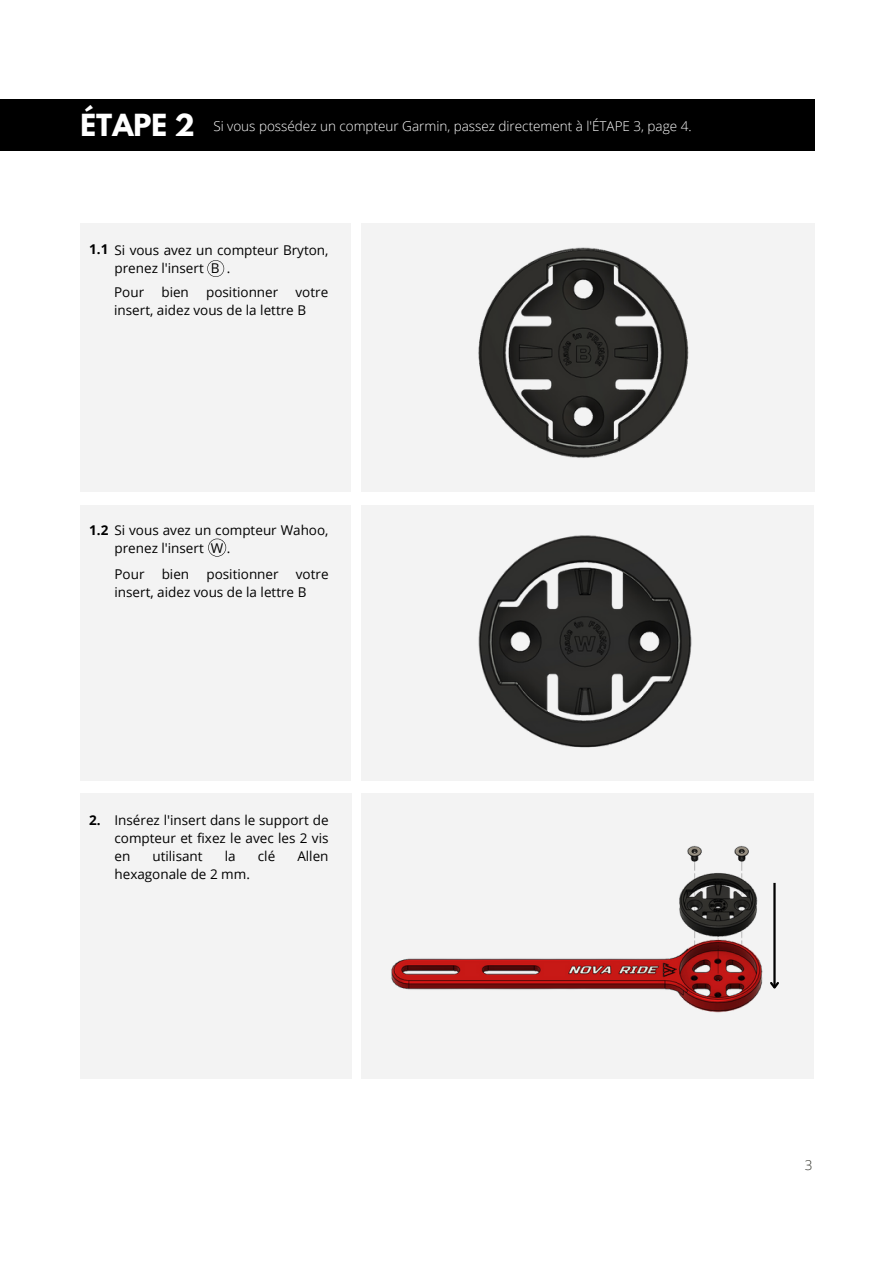
<style>
.page{position:relative;width:893px;height:1264px;background:#fff}
.page>*{position:absolute;margin:0;border:0;box-sizing:border-box;transform-origin:0 0}
.t1{font:700 27px "League Spartan";color:#fff}
.t2{font:13.5px/18px "Open Sans";color:#000}
.t3{font:300 13.5px "Open Sans";color:#fff}
.t4{font:700 13.5px "Open Sans";color:#000}
.t5{font:300 13.5px "Open Sans";color:#2f3029}
.s1{font-weight:700}
</style>
<div class="page">
<div style="left:361px;top:223px;width:454px;height:269px;background:#f3f3f3"></div>
<div style="left:361px;top:505px;width:453px;height:275px;background:#f3f3f3"></div>
<div style="left:80px;top:223px;width:270px;height:269px;background:#f3f3f3"></div>
<div style="left:80px;top:505px;width:270px;height:275px;background:#f3f3f3"></div>
<div style="left:361px;top:793px;width:453px;height:285px;background:#f3f3f3"></div>
<div style="left:80px;top:793px;width:271px;height:285px;background:#f3f3f3"></div>
<div style="left:0;top:99px;width:814px;height:52px;background:#000"></div>
<hr style="left:773px;top:882px;width:2px;height:105px;background:#000">
<svg style="left:770px;top:979px;width:9px;height:10px"></svg>
<img style="left:478px;top:247px;width:211px;height:211px">
<img style="left:478px;top:535px;width:214px;height:213px">
<svg style="left:207px;top:260px;width:17px;height:17px"></svg>
<svg style="left:208px;top:538px;width:18px;height:18px"></svg>
<img style="left:391px;top:845px;width:372px;height:168px">
<p class="t1" style="left:81px;top:112px;width:116px">ÉTAPE 2</p>
<p class="t3" style="left:213px;top:117px;width:479px">Si vous possédez un compteur Garmin, passez directement à l'ÉTAPE 3, page 4.</p>
<p class="t4" style="left:89px;top:239px;width:21px">1.1</p>
<p class="t2" style="left:114px;top:241px;width:215px">Si vous avez un compteur Bryton, prenez l'insert B .</p>
<p class="t2" style="left:114px;top:283px;width:32px">Pour</p>
<p class="t2" style="left:161px;top:283px;width:29px">bien</p>
<p class="t2" style="left:206px;top:283px;width:74px">positionner</p>
<p class="t2" style="left:114px;top:283px;width:215px;text-indent:181px">votre insert, aidez vous de la lettre B</p>
<p class="t2" style="left:89px;top:521px;width:241px"><span class="s1">1.2</span> Si vous avez un compteur Wahoo,</p>
<p class="t2" style="left:114px;top:539px;width:117px">prenez l'insert W .</p>
<p class="t2" style="left:114px;top:565px;width:32px">Pour</p>
<p class="t2" style="left:162px;top:565px;width:29px">bien</p>
<p class="t2" style="left:206px;top:565px;width:74px">positionner</p>
<p class="t2" style="left:114px;top:565px;width:215px;text-indent:181px">votre insert, aidez vous de la lettre B</p>
<p class="t4" style="left:89px;top:810px;width:13px">2.</p>
<p class="t2" style="left:114px;top:811px;width:215px;text-align:justify">Insérez l'insert dans le support de compteur et fixez le avec les 2 vis en</p>
<p class="t2" style="left:152px;top:847px;width:52px">utilisant</p>
<p class="t2" style="left:225px;top:847px;width:12px">la</p>
<p class="t2" style="left:258px;top:847px;width:19px">clé</p>
<p class="t2" style="left:297px;top:847px;width:33px">Allen</p>
<p class="t2" style="left:114px;top:865px;width:137px">hexagonale de 2 mm.</p>
<p class="t5" style="left:804px;top:1155px;width:9px">3</p>
</div>
